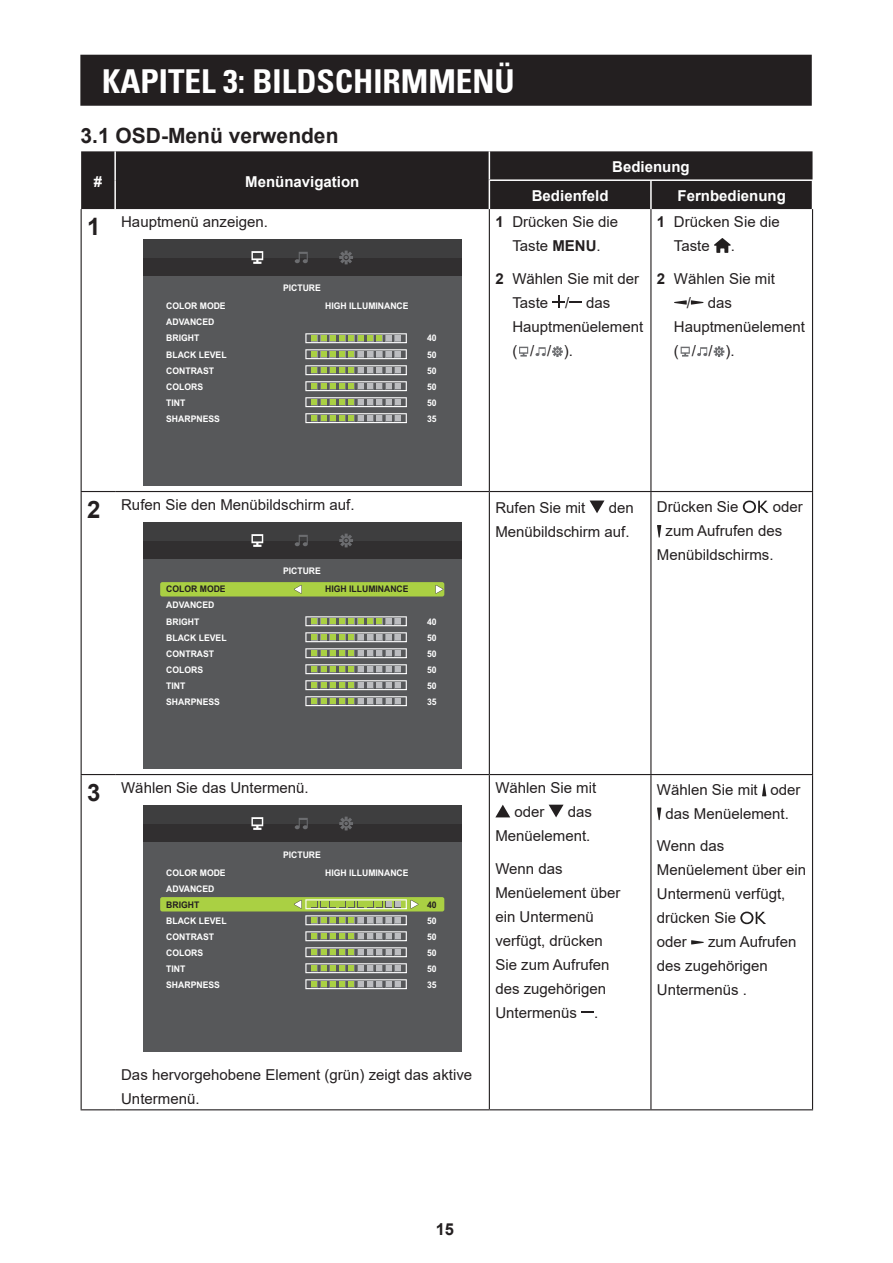
<style>
.page{position:relative;width:893px;height:1263px;background:#fff}
.page>*{position:absolute;margin:0;border:0;box-sizing:border-box;transform-origin:0 0}
.Running_Head{font:700 condensed 33px "Univers 67";color:#fff}
.Body{font:700 24px "Arial";color:#231f20}
.Head1_NonTOC{font:700 21px "Arial";color:#231f20}
.t1{font:700 16.5px "Arial";color:#231f20}
.Body-2{font:15px/24px "Arial";color:#231f20}
.Body-3{font:700 15px "Arial";color:#fff}
.t2{font:700 9.15px/16px "Arial";color:#fff;scale:.95 1}
.t3{font:700 9.15px "Arial";color:#231f20;scale:.95 1}
.s1{color:#231f20}
.s2{font-weight:700}
</style>
<div class="page">
<div style="left:81px;top:55px;width:730px;height:50px;background:#231f20"></div>
<div style="left:80px;top:55px;width:732px;height:51px;border:2px solid #231f20"></div>
<hr style="left:489px;top:209px;width:1px;height:282px;background:#231f20">
<hr style="left:650px;top:209px;width:1px;height:282px;background:#231f20">
<hr style="left:812px;top:209px;width:1px;height:282px;background:#231f20">
<hr style="left:489px;top:491px;width:162px;height:1px;background:#231f20">
<hr style="left:489px;top:492px;width:1px;height:282px;background:#231f20">
<hr style="left:651px;top:491px;width:162px;height:1px;background:#231f20">
<hr style="left:650px;top:492px;width:1px;height:282px;background:#231f20">
<hr style="left:812px;top:492px;width:1px;height:282px;background:#231f20">
<hr style="left:489px;top:774px;width:162px;height:1px;background:#231f20">
<hr style="left:489px;top:775px;width:1px;height:334px;background:#231f20">
<hr style="left:651px;top:774px;width:162px;height:1px;background:#231f20">
<hr style="left:650px;top:775px;width:1px;height:334px;background:#231f20">
<hr style="left:812px;top:775px;width:1px;height:334px;background:#231f20">
<hr style="left:489px;top:1109px;width:162px;height:1px;background:#231f20">
<hr style="left:651px;top:1109px;width:162px;height:1px;background:#231f20">
<hr style="left:81px;top:209px;width:1px;height:282px;background:#231f20">
<hr style="left:81px;top:491px;width:34px;height:1px;background:#231f20">
<hr style="left:81px;top:492px;width:1px;height:282px;background:#231f20">
<hr style="left:115px;top:491px;width:374px;height:1px;background:#231f20">
<hr style="left:81px;top:774px;width:34px;height:1px;background:#231f20">
<hr style="left:81px;top:775px;width:1px;height:334px;background:#231f20">
<hr style="left:115px;top:774px;width:374px;height:1px;background:#231f20">
<hr style="left:81px;top:1109px;width:34px;height:1px;background:#231f20">
<hr style="left:115px;top:1109px;width:374px;height:1px;background:#231f20">
<div style="left:81px;top:151px;width:732px;height:58px;background:#231f20"></div>
<hr style="left:114px;top:151px;width:2px;height:29px;background:#fff">
<hr style="left:114px;top:180px;width:2px;height:29px;background:#fff">
<div style="left:143px;top:239px;width:319px;height:246px;background:#57585a"></div>
<div style="left:143px;top:239px;width:319px;height:37px;background:#3e3e3f"></div>
<div style="left:143px;top:258px;width:319px;height:18px;background:#312f30"></div>
<svg style="left:251px;top:251px;width:12px;height:13px"></svg>
<svg style="left:295px;top:252px;width:13px;height:11px"></svg>
<svg style="left:339px;top:251px;width:14px;height:13px"></svg>
<svg style="left:305px;top:413px;width:102px;height:10px"></svg>
<svg style="left:305px;top:349px;width:102px;height:10px"></svg>
<svg style="left:305px;top:333px;width:102px;height:10px"></svg>
<svg style="left:305px;top:365px;width:102px;height:10px"></svg>
<svg style="left:305px;top:381px;width:102px;height:10px"></svg>
<svg style="left:305px;top:397px;width:102px;height:10px"></svg>
<svg style="left:552px;top:295px;width:30px;height:13px"></svg>
<svg style="left:519px;top:347px;width:9px;height:10px"></svg>
<svg style="left:535px;top:347px;width:11px;height:9px"></svg>
<svg style="left:552px;top:346px;width:11px;height:11px"></svg>
<svg style="left:714px;top:238px;width:17px;height:15px"></svg>
<svg style="left:674px;top:300px;width:30px;height:5px"></svg>
<svg style="left:681px;top:347px;width:9px;height:10px"></svg>
<svg style="left:697px;top:347px;width:10px;height:9px"></svg>
<svg style="left:714px;top:346px;width:10px;height:11px"></svg>
<div style="left:143px;top:522px;width:319px;height:246px;background:#57585a"></div>
<div style="left:143px;top:522px;width:319px;height:37px;background:#3e3e3f"></div>
<div style="left:143px;top:541px;width:319px;height:18px;background:#312f30"></div>
<div style="left:160px;top:582px;width:284px;height:14px;background:#aad043;border-radius:2px"></div>
<svg style="left:294px;top:585px;width:149px;height:9px"></svg>
<svg style="left:251px;top:534px;width:12px;height:13px"></svg>
<svg style="left:295px;top:535px;width:13px;height:11px"></svg>
<svg style="left:339px;top:534px;width:14px;height:13px"></svg>
<svg style="left:305px;top:696px;width:102px;height:10px"></svg>
<svg style="left:305px;top:632px;width:102px;height:10px"></svg>
<svg style="left:305px;top:616px;width:102px;height:10px"></svg>
<svg style="left:305px;top:648px;width:102px;height:10px"></svg>
<svg style="left:305px;top:664px;width:102px;height:10px"></svg>
<svg style="left:305px;top:680px;width:102px;height:10px"></svg>
<svg style="left:590px;top:500px;width:14px;height:13px"></svg>
<svg style="left:743px;top:500px;width:26px;height:13px"></svg>
<svg style="left:657px;top:525px;width:4px;height:13px"></svg>
<div style="left:143px;top:805px;width:319px;height:246px;background:#57585a"></div>
<div style="left:143px;top:805px;width:319px;height:37px;background:#3e3e3f"></div>
<div style="left:143px;top:824px;width:319px;height:18px;background:#312f30"></div>
<div style="left:160px;top:897px;width:284px;height:14px;background:#aad043;border-radius:2px"></div>
<svg style="left:305px;top:979px;width:102px;height:10px"></svg>
<svg style="left:305px;top:915px;width:102px;height:10px"></svg>
<svg style="left:294px;top:899px;width:124px;height:10px"></svg>
<svg style="left:305px;top:931px;width:102px;height:10px"></svg>
<svg style="left:305px;top:947px;width:102px;height:10px"></svg>
<svg style="left:305px;top:963px;width:102px;height:10px"></svg>
<svg style="left:251px;top:817px;width:12px;height:13px"></svg>
<svg style="left:295px;top:818px;width:13px;height:11px"></svg>
<svg style="left:339px;top:817px;width:14px;height:13px"></svg>
<svg style="left:495px;top:805px;width:15px;height:12px"></svg>
<svg style="left:549px;top:805px;width:15px;height:12px"></svg>
<svg style="left:581px;top:1011px;width:13px;height:1px"></svg>
<svg style="left:762px;top:783px;width:4px;height:13px"></svg>
<svg style="left:657px;top:807px;width:4px;height:13px"></svg>
<svg style="left:740px;top:911px;width:26px;height:13px"></svg>
<svg style="left:691px;top:940px;width:13px;height:4px"></svg>
<p class="Running_Head" style="left:102px;top:61px;width:414px">KAPITEL 3: BILDSCHIRMMENÜ</p>
<p class="Head1_NonTOC" style="left:81px;top:121px;width:259px">3.1 OSD-Menü verwenden</p>
<p class="Body-3" style="left:94px;top:171px;width:10px">#</p>
<p class="Body-3" style="left:245px;top:171px;width:116px">Menünavigation</p>
<p class="Body-3" style="left:612px;top:156px;width:79px">Bedienung</p>
<p class="Body-3" style="left:532px;top:185px;width:78px">Bedienfeld</p>
<p class="Body-3" style="left:678px;top:185px;width:110px">Fernbedienung</p>
<p class="Body" style="left:87px;top:210px;width:15px">1</p>
<p class="Body-2" style="left:121px;top:210px;width:148px">Hauptmenü anzeigen.</p>
<p class="t2" style="left:166px;top:298px;width:65px">COLOR MODE<br>ADVANCED<br>BRIGHT<br>BLACK LEVEL<br>CONTRAST<br>COLORS<br>TINT<br>SHARPNESS</p>
<p class="t2" style="left:283px;top:280px;width:41px">PICTURE</p>
<p class="t2" style="left:325px;top:298px;width:89px">HIGH ILLUMINANCE</p>
<p class="t2" style="left:427px;top:330px;width:12px;text-align:justify">40<br>50<br>50<br>50<br>50<br>35</p>
<p class="Body" style="left:87px;top:493px;width:15px">2</p>
<p class="Body-2" style="left:121px;top:493px;width:235px">Rufen Sie den Menübildschirm auf.</p>
<p class="t2" style="left:166px;top:581px;width:65px"><span class="s1">COLOR MODE<br></span>ADVANCED<br>BRIGHT<br>BLACK LEVEL<br>CONTRAST<br>COLORS<br>TINT<br>SHARPNESS</p>
<p class="t2" style="left:283px;top:563px;width:41px">PICTURE</p>
<p class="t3" style="left:325px;top:583px;width:89px">HIGH ILLUMINANCE</p>
<p class="t2" style="left:427px;top:613px;width:12px;text-align:justify">40<br>50<br>50<br>50<br>50<br>35</p>
<p class="Body-2" style="left:495px;top:210px;width:124px;text-align:center"><span class="s2">1</span> Drücken Sie die<br>Taste <span class="s2">MENU</span>.</p>
<p class="Body-2" style="left:512px;top:266px;width:132px;text-indent:-17px"><span class="s2">2</span> Wählen Sie mit der<br>Taste / das<br>Hauptmenüelement (//).</p>
<p class="Body-2" style="left:674px;top:210px;width:107px;text-indent:-17px"><span class="s2">1</span> Drücken Sie die<br>Taste</p>
<p class="Body-2" style="left:731px;top:234px;width:6px">.</p>
<p class="Body-2" style="left:657px;top:266px;width:119px"><span class="s2">2</span> Wählen Sie mit</p>
<p class="Body-2" style="left:687px;top:290px;width:47px">/ das</p>
<p class="Body-2" style="left:674px;top:314px;width:132px">Hauptmenüelement</p>
<p class="Body-2" style="left:674px;top:338px;width:62px">(//).</p>
<p class="Body-2" style="left:495px;top:496px;width:140px;text-align:right">den<br>Menübildschirm auf.</p>
<p class="Body-2" style="left:657px;top:495px;width:83px">Drücken Sie</p>
<p class="Body-2" style="left:773px;top:495px;width:32px">oder</p>
<p class="Body-2" style="left:495px;top:496px;width:92px">Rufen Sie mit</p>
<p class="Body-2" style="left:666px;top:519px;width:118px">zum Aufrufen des</p>
<p class="Body-2" style="left:657px;top:543px;width:118px">Menübildschirms.</p>
<p class="Body" style="left:87px;top:776px;width:15px">3</p>
<p class="Body-2" style="left:121px;top:776px;width:189px">Wählen Sie das Untermenü.</p>
<p class="t2" style="left:166px;top:864px;width:65px">COLOR MODE<br>ADVANCED<br><span class="s1">BRIGHT<br></span>BLACK LEVEL<br>CONTRAST<br>COLORS<br>TINT<br>SHARPNESS</p>
<p class="t2" style="left:283px;top:846px;width:41px">PICTURE</p>
<p class="t2" style="left:325px;top:864px;width:89px">HIGH ILLUMINANCE</p>
<p class="t2" style="left:427px;top:896px;width:12px;text-align:justify"><span class="s1">40<br></span>50<br>50<br>50<br>50<br>35</p>
<p class="Body-2" style="left:121px;top:1062px;width:352px">Das hervorgehobene Element (grün) zeigt das aktive<br>Untermenü.</p>
<p class="Body-2" style="left:514px;top:776px;width:83px;text-indent:-19px">Wählen Sie mit oder</p>
<p class="Body-2" style="left:495px;top:800px;width:98px;text-align:right">das<br>Menüelement.</p>
<p class="Body-2" style="left:495px;top:856px;width:127px">Wenn das<br>Menüelement über ein Untermenü verfügt, drücken<br>Sie zum Aufrufen des zugehörigen<br>Untermenüs .</p>
<p class="Body-2" style="left:657px;top:777px;width:145px;text-align:center">Wählen Sie mit oder das Menüelement.</p>
<p class="Body-2" style="left:657px;top:834px;width:151px">Wenn das<br>Menüelement über ein<br>Untermenü verfügt, drücken Sie<br>oder</p>
<p class="Body-2" style="left:657px;top:930px;width:141px;text-indent:51px">zum Aufrufen des zugehörigen<br>Untermenüs .</p>
<p class="t1" style="left:436px;top:1217px;width:20px">15</p>
</div>
